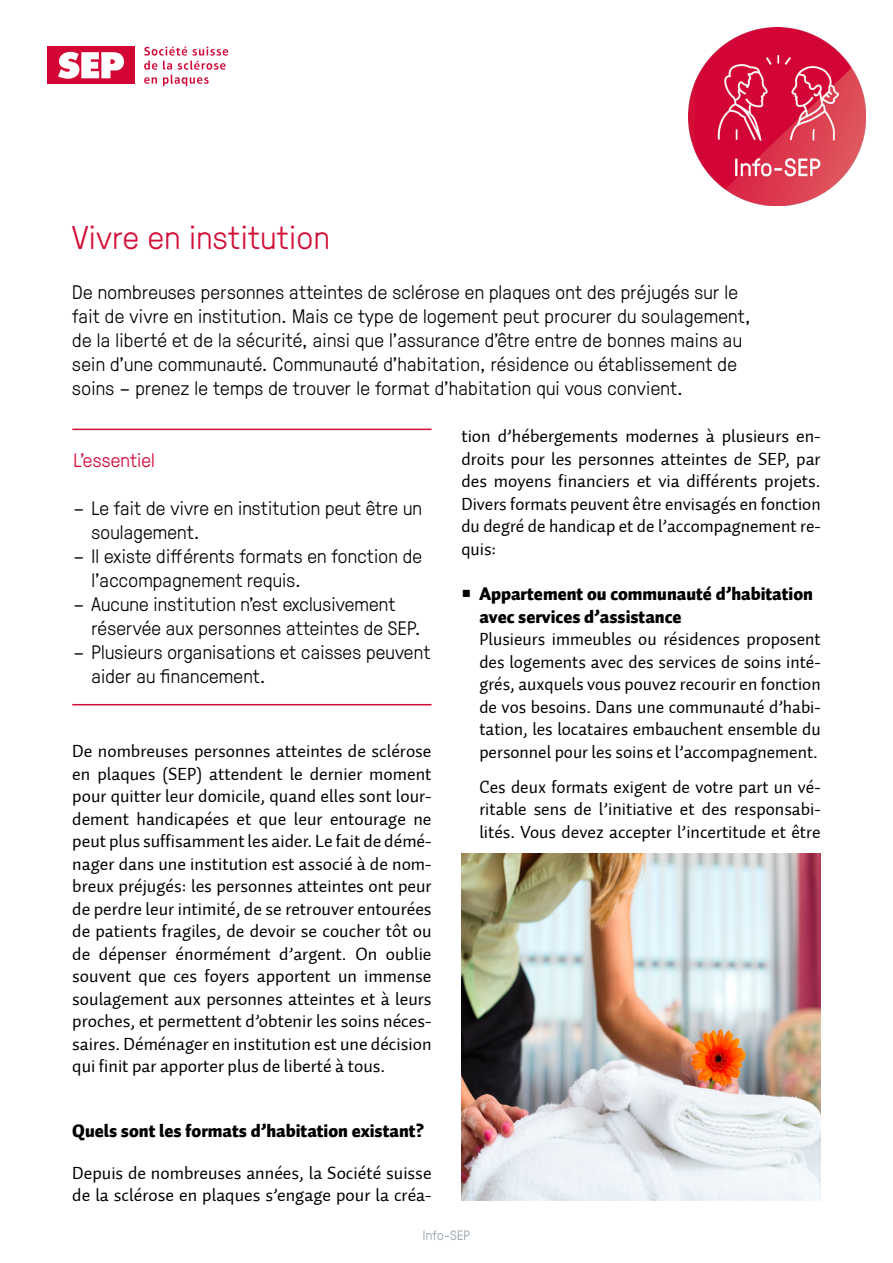
<style>
.page{position:relative;width:893px;height:1263px;background:#fff}
.page>*{position:absolute;margin:0;border:0;box-sizing:border-box;transform-origin:0 0}
.t1{font:300 33px "GT Pressura";letter-spacing:.015em;color:#d30f37}
.t2{font:300 19.5px/24px "GT Pressura";letter-spacing:.015em;color:#000}
.t3{font:300 19.5px "GT Pressura";letter-spacing:.01em;color:#d30535}
.t4{font:18px/22.5px "Auto 2 Regular LF";color:#000;text-align:justify}
.t5{font:18px/22.5px "Auto 2 Black LF";color:#000}
.t6{font:300 13.5px "GT Pressura";letter-spacing:.015em;color:#949fa7}
</style>
<div class="page">
<img style="left:688px;top:28px;width:178px;height:177px">
<div style="left:47px;top:46px;width:88px;height:38px;background:#d30535"></div>
<svg style="left:144px;top:47px;width:84px;height:39px"></svg>
<svg style="left:58px;top:52px;width:66px;height:27px"></svg>
<hr style="left:72px;top:429px;width:360px;height:1px;background:#d30f37">
<hr style="left:72px;top:704px;width:360px;height:1px;background:#d30f37">
<img style="left:461px;top:853px;width:360px;height:347px">
<h1 class="t1" style="left:72px;top:214px;width:259px">Vivre en institution</h1>
<p class="t2" style="left:72px;top:279px;width:680px">De nombreuses personnes atteintes de sclérose en plaques ont des préjugés sur le fait de vivre en institution. Mais ce type de logement peut procurer du soulagement, de la liberté et de la sécurité, ainsi que l’assurance d’être entre de bonnes mains au sein d’une communauté. Communauté d’habitation, résidence ou établissement de soins – prenez le temps de trouver le format d’habitation qui vous convient.</p>
<p class="t3" style="left:74px;top:447px;width:83px">L’essentiel</p>
<p class="t2" style="left:92px;top:495px;width:332px;text-indent:-18px">– Le fait de vivre en institution peut être un soulagement.</p>
<p class="t2" style="left:92px;top:543px;width:332px;text-indent:-18px">– Il existe différents formats en fonction de l’accompagnement requis.</p>
<p class="t2" style="left:92px;top:591px;width:331px;text-indent:-18px">– Aucune institution n’est exclusivement réservée aux personnes atteintes de SEP.</p>
<p class="t2" style="left:92px;top:639px;width:340px;text-indent:-18px">– Plusieurs organisations et caisses peuvent aider au financement.</p>
<p class="t4" style="left:72px;top:740px;width:361px">De nombreuses personnes atteintes de sclérose en plaques (SEP) attendent le dernier moment pour quitter leur domicile, quand elles sont lour&shy;dement handicapées et que leur entourage ne peut plus suffisamment les aider. Le fait de démé&shy;nager dans une institution est associé à de nom&shy;breux préjugés: les personnes atteintes ont peur de perdre leur intimité, de se retrouver entourées de patients fragiles, de devoir se coucher tôt ou de dépenser énormément d’argent. On oublie souvent que ces foyers apportent un immense soulagement aux personnes atteintes et à leurs proches, et permettent d’obtenir les soins néces&shy;saires. Déménager en institution est une décision qui finit par apporter plus de liberté à tous.</p>
<p class="t5" style="left:72px;top:1120px;width:353px">Quels sont les formats d’habitation existant?</p>
<p class="t4" style="left:72px;top:1162px;width:361px">Depuis de nombreuses années, la Société suisse de la sclérose en plaques s’engage pour la créa-</p>
<p class="t4" style="left:461px;top:425px;width:361px">tion d’hébergements modernes à plusieurs en&shy;droits pour les personnes atteintes de SEP, par des moyens financiers et via différents projets.<br>Divers formats peuvent être envisagés en fonction du degré de handicap et de l’accompagnement re&shy;quis:</p>
<p class="t5" style="left:479px;top:583px;width:335px">Appartement ou communauté d’habitation avec services d’assistance</p>
<p class="t4" style="left:479px;top:628px;width:343px">Plusieurs immeubles ou résidences proposent des logements avec des services de soins inté&shy;grés, auxquels vous pouvez recourir en fonction de vos besoins. Dans une communauté d’habi&shy;tation, les locataires embauchent ensemble du personnel pour les soins et l’accompagnement.</p>
<p class="t4" style="left:479px;top:776px;width:343px">Ces deux formats exigent de votre part un vé&shy;ritable sens de l’initiative et des responsabi&shy;lités. Vous devez accepter l’incertitude et être</p>
<p class="t6" style="left:423px;top:1226px;width:49px">Info-SEP</p>
</div>
